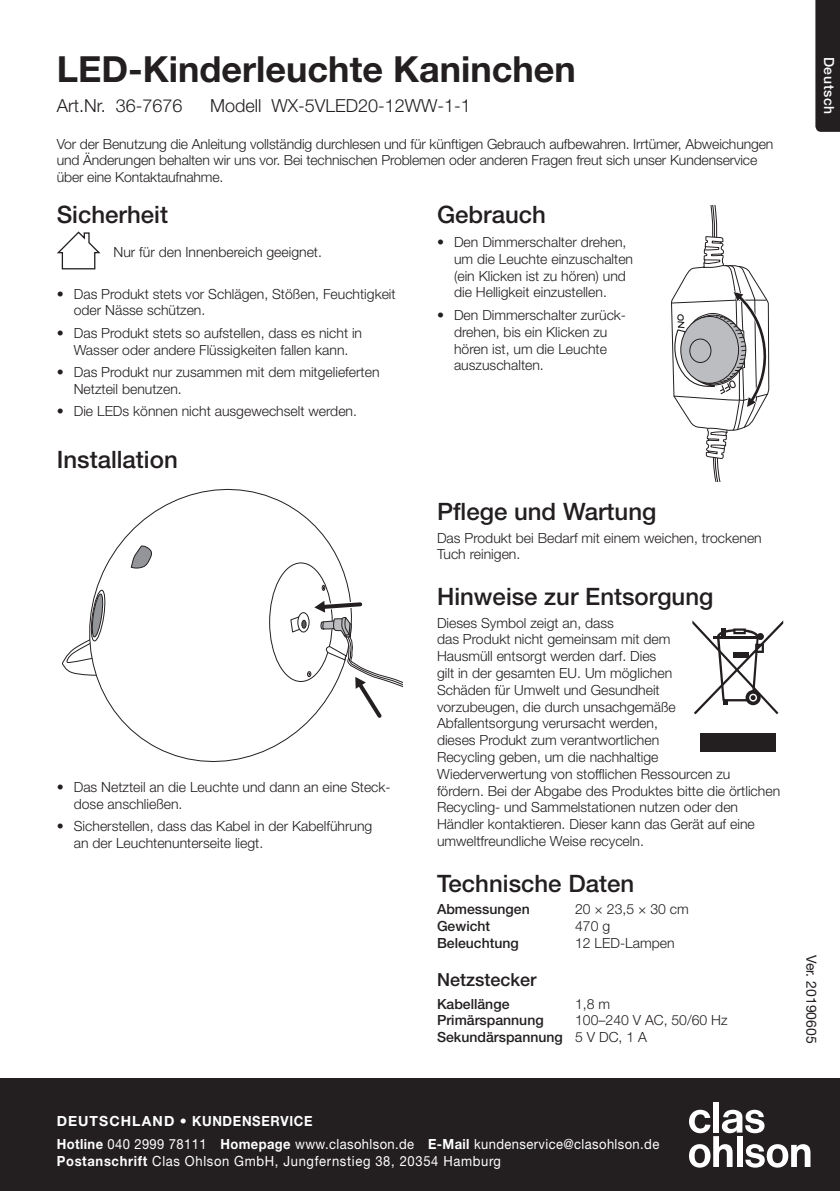
<style>
.page{position:relative;width:840px;height:1191px;background:#fff}
.page>*{position:absolute;margin:0;border:0;box-sizing:border-box;transform-origin:0 0}
.t1{font:700 36px "Helvetica Neue LT Std";color:#231f20}
.t2{font:500 24px "Helvetica Neue LT Std";color:#231f20}
.t3{font:300 18px "Helvetica Neue LT Std";color:#231f20}
.t4{font:500 18px "Helvetica Neue LT Std";color:#231f20}
.t5{font:300 14px/16.8px "Helvetica Neue LT Std";color:#231f20}
.t6{font:14px/22.4px "Helvetica Neue LT Std";letter-spacing:.03em;color:#fff;scale:.93 1}
.t7{font:14px "Helvetica Neue LT Std";letter-spacing:.05em;color:#fff;scale:.93 1}
.t8{font:500 14px "Helvetica Neue LT Std";color:#231f20}
.t9{font:14px "Helvetica Neue LT Std";color:#231f20}
.t10{font:500 14px "Helvetica Neue LT Std";letter-spacing:.05em;color:#fff}
.s1{font-weight:500}
.s2{font-weight:700}
</style>
<div class="page">
<div style="left:0;top:1078px;width:839px;height:113px;background:#231f20"></div>
<div style="left:713px;top:1101px;width:5px;height:31px;background:#fff"></div>
<svg style="left:689px;top:1109px;width:121px;height:58px"></svg>
<div style="left:815px;top:0;width:24px;height:132px;background:#231f20"></div>
<svg style="left:692px;top:620px;width:90px;height:94px"></svg>
<div style="left:699px;top:733px;width:75px;height:19px;background:#231f20"></div>
<svg style="left:57px;top:231px;width:43px;height:38px"></svg>
<svg style="left:95px;top:488px;width:256px;height:274px"></svg>
<svg style="left:130px;top:544px;width:23px;height:28px"></svg>
<svg style="left:62px;top:590px;width:44px;height:86px"></svg>
<svg style="left:321px;top:585px;width:4px;height:6px"></svg>
<svg style="left:290px;top:597px;width:113px;height:127px"></svg>
<svg style="left:671px;top:206px;width:99px;height:275px"></svg>
<h1 class="t1" style="left:57px;top:47px;width:520px">LED-Kinderleuchte Kaninchen</h1>
<p class="t3" style="left:57px;top:95px;width:127px">Art.Nr. 36-7676</p>
<p class="t3" style="left:210px;top:95px;width:262px">Modell WX-5VLED20-12WW-1-1</p>
<p class="t5" style="left:57px;top:135px;width:717px">Vor der Benutzung die Anleitung vollständig durchlesen und für künftigen Gebrauch aufbewahren. Irrtümer, Abweichungen und Änderungen behalten wir uns vor. Bei technischen Problemen oder anderen Fragen freut sich unser Kundenservice über eine Kontaktaufnahme.</p>
<h2 class="t2" style="left:57px;top:200px;width:113px">Sicherheit</h2>
<h2 class="t2" style="left:437px;top:200px;width:110px">Gebrauch</h2>
<p class="t5" style="left:454px;top:233px;width:180px;text-indent:-17px">• Den Dimmerschalter drehen, um die Leuchte einzuschalten (ein Klicken ist zu hören) und die Helligkeit einzustellen.</p>
<p class="t5" style="left:454px;top:306px;width:172px;text-indent:-17px">• Den Dimmerschalter zurück&shy;drehen, bis ein Klicken zu hören ist, um die Leuchte auszuschalten.</p>
<p class="t5" style="left:113px;top:243px;width:210px">Nur für den Innenbereich geeignet.</p>
<p class="t5" style="left:74px;top:285px;width:323px;text-indent:-17px">• Das Produkt stets vor Schlägen, Stößen, Feuchtigkeit oder Nässe schützen.</p>
<p class="t5" style="left:57px;top:324px;width:307px;text-align:center">• Das Produkt stets so aufstellen, dass es nicht in<br>Wasser oder andere Flüssigkeiten fallen kann.</p>
<p class="t5" style="left:74px;top:363px;width:307px;text-indent:-17px">• Das Produkt nur zusammen mit dem mitgelieferten<br>Netzteil benutzen.</p>
<p class="t5" style="left:57px;top:403px;width:301px">• Die LEDs können nicht ausgewechselt werden.</p>
<h2 class="t2" style="left:57px;top:445px;width:122px">Installation</h2>
<p class="t5" style="left:74px;top:778px;width:318px;text-indent:-17px">• Das Netzteil an die Leuchte und dann an eine Steck&shy;dose anschließen.</p>
<p class="t5" style="left:74px;top:817px;width:300px;text-indent:-17px">• Sicherstellen, dass das Kabel in der Kabelführung an der Leuchtenunterseite liegt.</p>
<h2 class="t2" style="left:437px;top:497px;width:221px">Pflege und Wartung</h2>
<p class="t5" style="left:437px;top:529px;width:326px">Das Produkt bei Bedarf mit einem weichen, trockenen<br>Tuch reinigen.</p>
<h2 class="t2" style="left:437px;top:582px;width:278px">Hinweise zur Entsorgung</h2>
<p class="t5" style="left:437px;top:614px;width:344px">Dieses Symbol zeigt an, dass<br>das Produkt nicht gemeinsam mit dem<br>Hausmüll entsorgt werden darf. Dies<br>gilt in der gesamten EU. Um möglichen<br>Schäden für Umwelt und Gesundheit<br>vorzubeugen, die durch unsachgemäße Abfallentsorgung verursacht werden,<br>dieses Produkt zum verantwortlichen<br>Recycling geben, um die nachhaltige<br>Wiederverwertung von stofflichen Ressourcen zu fördern. Bei der Abgabe des Produktes bitte die örtlichen Recycling- und Sammelstationen nutzen oder den Händler kontaktieren. Dieser kann das Gerät auf eine umweltfreundliche Weise recyceln.</p>
<h2 class="t2" style="left:437px;top:868px;width:198px">Technische Daten</h2>
<p class="t8" style="left:437px;top:900px;width:94px">Abmessungen</p>
<p class="t5" style="left:575px;top:900px;width:115px">20 × 23,5 × 30 cm</p>
<p class="t8" style="left:437px;top:917px;width:55px">Gewicht</p>
<p class="t5" style="left:575px;top:917px;width:37px">470 g</p>
<p class="t8" style="left:437px;top:934px;width:83px">Beleuchtung</p>
<p class="t5" style="left:575px;top:934px;width:101px">12 LED-Lampen</p>
<p class="t4" style="left:437px;top:969px;width:101px">Netzstecker</p>
<p class="t8" style="left:437px;top:995px;width:74px">Kabellänge</p>
<p class="t5" style="left:575px;top:995px;width:37px">1,8 m</p>
<p class="t8" style="left:437px;top:1012px;width:108px">Primärspannung</p>
<p class="t5" style="left:437px;top:1011px;width:292px;text-indent:138px">100–240 V AC, 50/60 Hz<br><span class="s1">Sekundärspannung</span> 5 V DC, 1 A</p>
<p class="t10" style="left:836px;top:57px;width:59px;rotate:90deg">Deutsch</p>
<p class="t9" style="left:819px;top:954px;width:90px;rotate:90deg">Ver. 20190605</p>
<p class="t6" style="left:57px;top:1110px;width:649px"><span class="s2">DEUTSCHLAND • KUNDENSERVICE<br>Hotline</span> 040 2999 78111 <span class="s2">Homepage</span> www.clasohlson.de <span class="s2">E-Mail</span> kundenservice@clasohlson.de</p>
<p class="t7" style="left:57px;top:1152px;width:479px"><span class="s2">Postanschrift</span> Clas Ohlson GmbH, Jungfernstieg 38, 20354 Hamburg</p>
</div>
